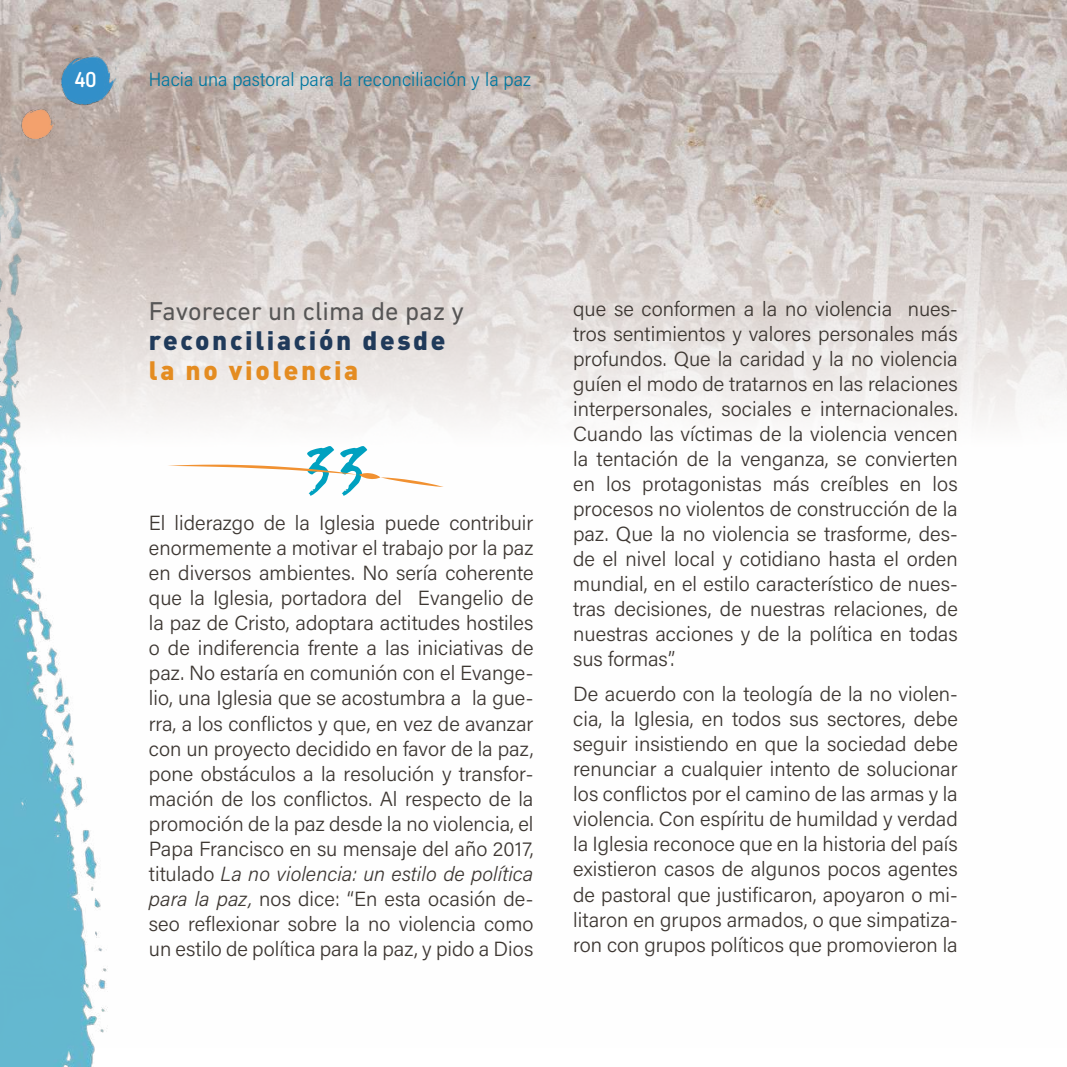
<style>
.page{position:relative;width:1067px;height:1067px;background:#fff}
.page>*{position:absolute;margin:0;border:0;box-sizing:border-box;transform-origin:0 0}
.t1{font:26.25px "DIN Next LT Pro";color:#575656}
.t2{font:900 26.25px "DIN Pro";letter-spacing:.1em;color:#203a5a}
.t3{font:900 26.25px "DIN Pro";letter-spacing:.1em;color:#e48c21}
.t4{font:500 21px "Blogger Sans";color:#fff}
.t5{font:20.47px/25px "Acumin Variable Concept";letter-spacing:.01em;color:#3d3732;text-align:justify}
.t6{font:19.25px "Acumin Variable Concept";letter-spacing:-.02em;color:#0077a0}
</style>
<div class="page">
<img style="left:0;top:0;width:1067px;height:1047px">
<img style="left:58px;top:39px;width:68px;height:82px">
<img style="left:17px;top:100px;width:41px;height:49px">
<svg style="left:167px;top:446px;width:277px;height:50px"></svg>
<p class="t4" style="left:74px;top:67px;width:23px">40</p>
<p class="t6" style="left:149px;top:66px;width:384px">Hacia una pastoral para la reconciliación y la paz</p>
<p class="t1" style="left:149px;top:296px;width:317px">Favorecer un clima de paz y</p>
<p class="t2" style="left:149px;top:318px;width:298px">reconciliación desde</p>
<p class="t3" style="left:149px;top:348px;width:211px">la no violencia</p>
<p class="t5" style="left:149px;top:510px;width:386px">El liderazgo de la Iglesia puede contribuir enormemente a motivar el trabajo por la paz en diversos ambientes. No sería coherente que la Iglesia, portadora del Evangelio de la paz de Cristo, adoptara actitudes hostiles o de indiferencia frente a las iniciativas de paz. No estaría en comunión con el Evange&shy;lio, una Iglesia que se acostumbra a la gue&shy;rra, a los conflictos y que, en vez de avanzar con un proyecto decidido en favor de la paz, pone obstáculos a la resolución y transfor&shy;mación de los conflictos. Al respecto de la promoción de la paz desde la no violencia, el Papa Francisco en su mensaje del año 2017, titulado La no violencia: un estilo de política para la paz, nos dice: “En esta ocasión de&shy;seo reflexionar sobre la no violencia como un estilo de política para la paz, y pido a Dios</p>
<p class="t5" style="left:573px;top:295px;width:386px">que se conformen a la no violencia nues&shy;tros sentimientos y valores personales más profundos. Que la caridad y la no violencia guíen el modo de tratarnos en las relaciones interpersonales, sociales e internacionales.<br>Cuando las víctimas de la violencia vencen la tentación de la venganza, se convierten en los protagonistas más creíbles en los procesos no violentos de construcción de la paz. Que la no violencia se trasforme, des&shy;de el nivel local y cotidiano hasta el orden mundial, en el estilo característico de nues&shy;tras decisiones, de nuestras relaciones, de nuestras acciones y de la política en todas sus formas”.</p>
<p class="t5" style="left:573px;top:681px;width:386px">De acuerdo con la teología de la no violen&shy;cia, la Iglesia, en todos sus sectores, debe seguir insistiendo en que la sociedad debe renunciar a cualquier intento de solucionar los conflictos por el camino de las armas y la violencia. Con espíritu de humildad y verdad la Iglesia reconoce que en la historia del país existieron casos de algunos pocos agentes de pastoral que justificaron, apoyaron o mi&shy;litaron en grupos armados, o que simpatiza&shy;ron con grupos políticos que promovieron la</p>
</div>
